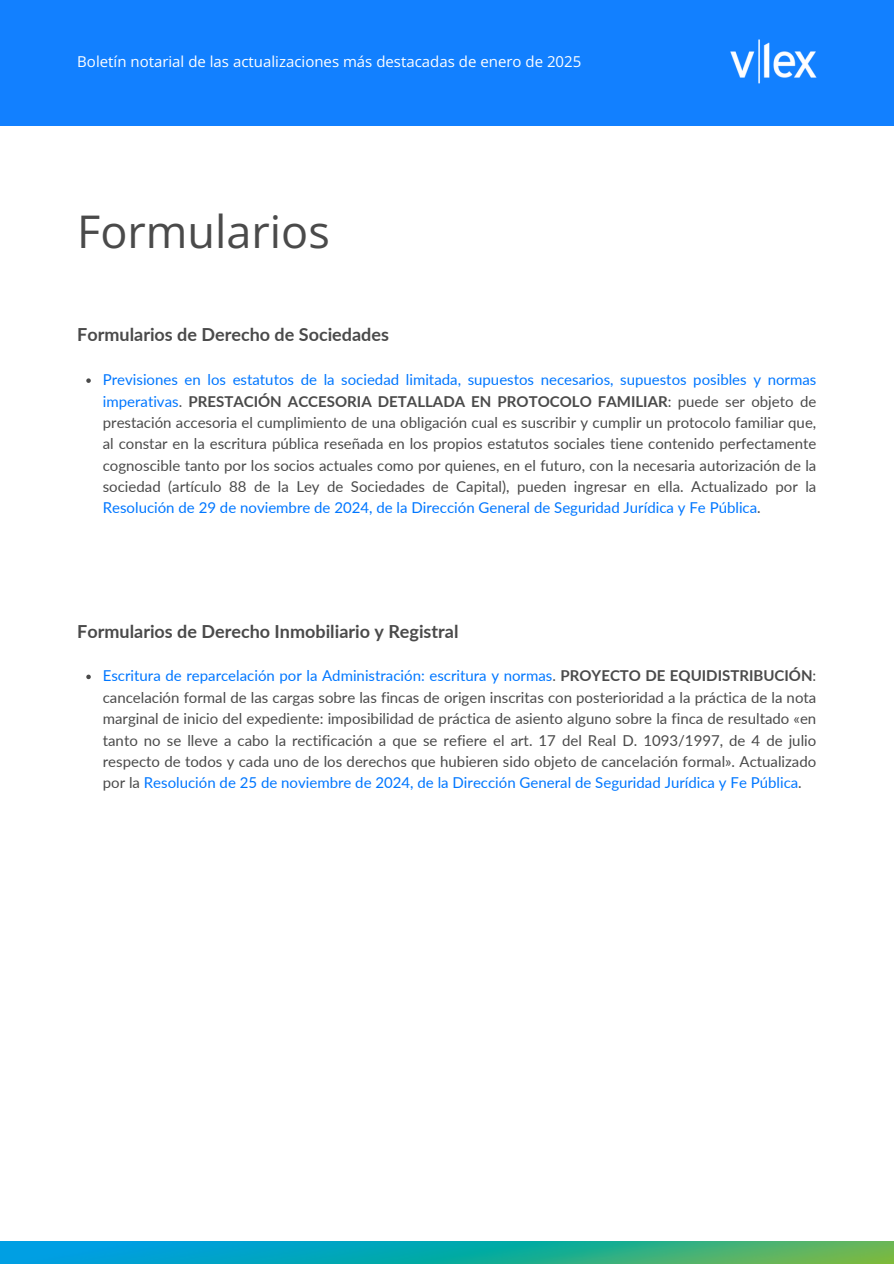
<style>
.page{position:relative;width:894px;height:1264px;background:#fff}
.page>*{position:absolute;margin:0;border:0;box-sizing:border-box;transform-origin:0 0}
.t1{font:45px "Open Sans";color:#4a4a4a}
.t2{font:700 18px "Lato";color:#4a4a4a}
.t3{font:15px/21.3px "Lato";color:#4a4a4a;text-align:justify}
.t4{font:15px "Open Sans";color:#fff}
.s1{color:#07f}
.s2{font-weight:700}
</style>
<div class="page">
<div style="left:0;top:0;width:893px;height:126px;background:#1280ff"></div>
<img style="left:0;top:1241px;width:893px;height:22px">
<svg style="left:86px;top:378px;width:5px;height:5px"></svg>
<img style="left:730px;top:40px;width:86px;height:44px">
<svg style="left:86px;top:674px;width:5px;height:5px"></svg>
<h2 class="t4" style="left:77px;top:51px;width:505px">Boletín notarial de las actualizaciones más destacadas de enero de 2025</h2>
<p class="t1" style="left:77px;top:200px;width:254px">Formularios</p>
<p class="t2" style="left:77px;top:323px;width:313px">Formularios de Derecho de Sociedades</p>
<h1 class="t3" style="left:103px;top:369px;width:714px"><span class="s1">Previsiones en los estatutos de la sociedad limitada, supuestos necesarios, supuestos posibles y normas imperativas</span>. <span class="s2">PRESTACIÓN ACCESORIA DETALLADA EN PROTOCOLO FAMILIAR</span>: puede ser objeto de prestación accesoria el cumplimiento de una obligación cual es suscribir y cumplir un protocolo familiar que, al constar en la escritura pública reseñada en los propios estatutos sociales tiene contenido perfectamente cognoscible tanto por los socios actuales como por quienes, en el futuro, con la necesaria autorización de la sociedad (artículo 88 de la Ley de Sociedades de Capital), pueden ingresar en ella. Actualizado por la <span class="s1">Resolución de 29 de noviembre de 2024, de la Dirección General de Seguridad Jurídica y Fe Pública</span>.</h1>
<p class="t2" style="left:77px;top:619px;width:382px">Formularios de Derecho Inmobiliario y Registral</p>
<h2 class="t3" style="left:103px;top:665px;width:714px"><span class="s1">Escritura de reparcelación por la Administración: escritura y normas</span>. <span class="s2">PROYECTO DE EQUIDISTRIBUCIÓN</span>: cancelación formal de las cargas sobre las fincas de origen inscritas con posterioridad a la práctica de la nota marginal de inicio del expediente: imposibilidad de práctica de asiento alguno sobre la finca de resultado «en tanto no se lleve a cabo la rectificación a que se refiere el art. 17 del Real D. 1093/1997, de 4 de julio respecto de todos y cada uno de los derechos que hubieren sido objeto de cancelación formal». Actualizado por la <span class="s1">Resolución de 25 de noviembre de 2024, de la Dirección General de Seguridad Jurídica y Fe Pública</span>.</h2>
</div>
